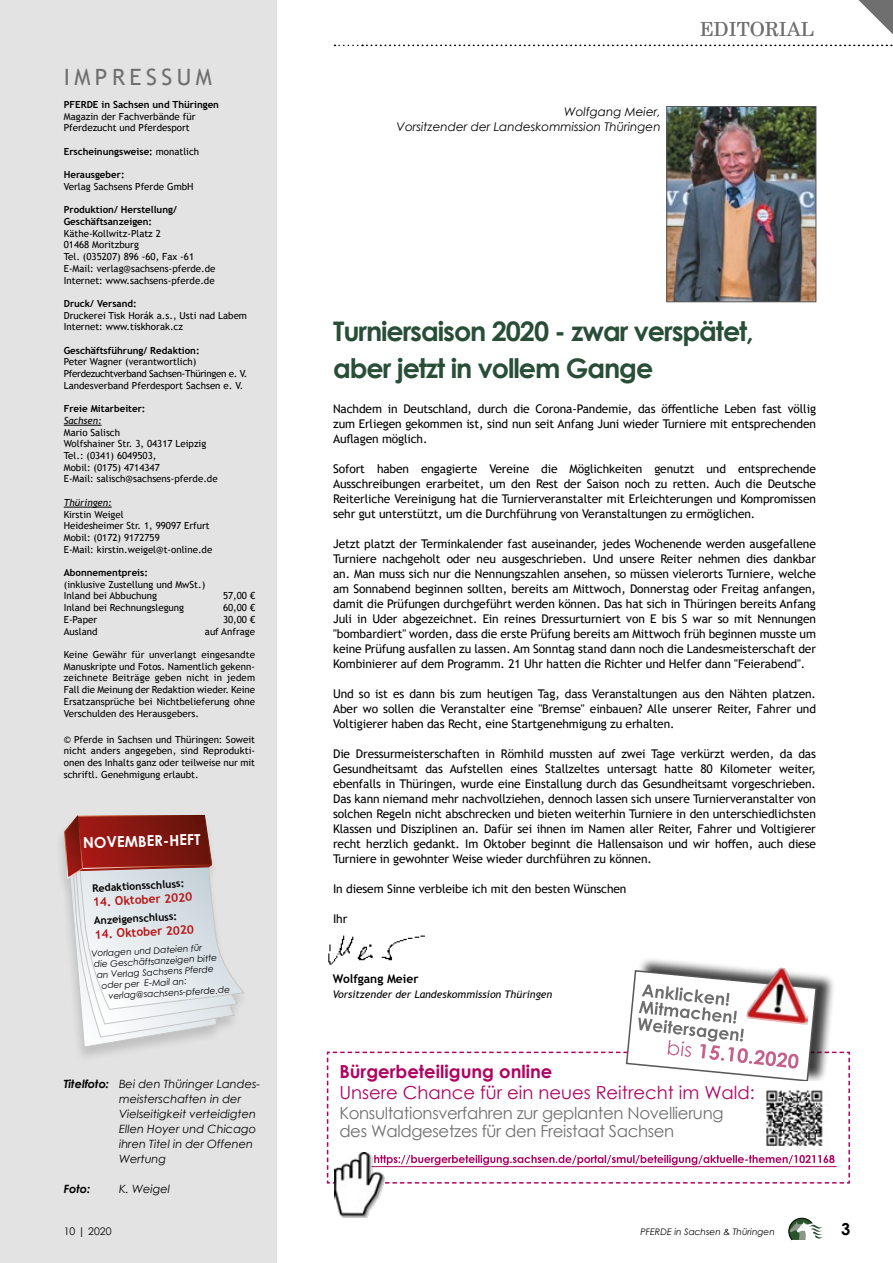
<style>
.page{position:relative;width:893px;height:1263px;background:#fff}
.page>*{position:absolute;margin:0;border:0;box-sizing:border-box;transform-origin:0 0}
.t1{font:700 27px/36.6px "Century Gothic";letter-spacing:-.04em;color:#294e38}
.t2{font:22.5px "Trebuchet MS";letter-spacing:.2em;color:#706f6f}
.t3{font:19.5px "Century";color:#706f6f}
.t4{font:18px "Century Gothic";color:#af0461}
.t5{font:700 18px "Century Gothic";color:#af0461}
.t6{font:16.5px/18px "Century Gothic";letter-spacing:-.02em;color:#706f6f}
.t7{font:700 16.5px "Century Gothic";color:#000}
.t8{font:700 15px "Century Gothic";color:#fff}
.t9{font:12px/15px "Trebuchet MS";letter-spacing:-.01em;color:#000;text-align:justify}
.t10{font:italic 12px/14.4px "Century Gothic";color:#000;text-align:right}
.t11{font:700 12px "Trebuchet MS";color:#b61615}
.t12{font:700 12px "Trebuchet MS";color:#000}
.t13{font:italic 11.4px/15px "Century Gothic";color:#000}
.t14{font:italic 700 11.4px "Century Gothic";color:#000}
.t15{font:italic 10.5px "Trebuchet MS";color:#000}
.t16{font:700 10.5px "Trebuchet MS";color:#000}
.t17{font:10.5px "Century Gothic";color:#000}
.t18{font:9.75px/11.7px "Trebuchet MS";color:#000}
.t19{font:700 9.75px/11.7px "Trebuchet MS";color:#000}
.t20{font:italic 9.75px "Trebuchet MS";color:#000}
.t21{font:italic 9px "Century Gothic";color:#000}
.s1{font-weight:400}
.s2{font-weight:700}
</style>
<div class="page">
<svg style="left:0;top:0;width:277px;height:1263px;background:#e0dede"></svg>
<hr style="left:64px;top:425px;width:38px;height:1px;background:#000">
<hr style="left:64px;top:507px;width:48px;height:1px;background:#000">
<svg style="left:335px;top:0;width:558px;height:47px"></svg>
<svg style="left:788px;top:1217px;width:35px;height:24px"></svg>
<div style="left:629px;top:956px;width:207px;height:127px;background:#000;opacity:.75"></div>
<img style="left:746px;top:964px;width:67px;height:5px">
<img style="left:335px;top:1183px;width:49px;height:35px">
<svg style="left:327px;top:969px;width:523px;height:214px"></svg>
<img style="left:758px;top:1082px;width:74px;height:72px">
<img style="left:668px;top:108px;width:146px;height:192px">
<div style="left:666px;top:106px;width:150px;height:196px;border:1px solid #575756"></div>
<img style="left:328px;top:935px;width:97px;height:30px">
<h2 class="t2" style="left:64px;top:62px;width:150px">IMPRESSUM</h2>
<p class="t19" style="left:64px;top:99px;width:157px">PFERDE in Sachsen und Thüringen</p>
<p class="t18" style="left:64px;top:110px;width:133px">Magazin der Fachverbände für<br>Pferdezucht und Pferdesport</p>
<p class="t19" style="left:64px;top:146px;width:137px">Erscheinungsweise: <span class="s1">monatlich</span></p>
<p class="t19" style="left:64px;top:169px;width:62px">Herausgeber:</p>
<p class="t18" style="left:64px;top:181px;width:131px">Verlag Sachsens Pferde GmbH</p>
<p class="t19" style="left:64px;top:204px;width:115px">Produktion/ Herstellung/<br>Geschäftsanzeigen:</p>
<p class="t18" style="left:64px;top:227px;width:153px">Käthe-Kollwitz-Platz 2<br>01468 Moritzburg<br>Tel. (035207) 896 -60, Fax -61<br>E-Mail: verlag@sachsens-pferde.de<br>Internet: www.sachsens-pferde.de</p>
<p class="t19" style="left:64px;top:298px;width:74px">Druck/ Versand:</p>
<p class="t18" style="left:64px;top:309px;width:185px">Druckerei Tisk Horák a.s., Usti nad Labem<br>Internet: www.tiskhorak.cz</p>
<p class="t19" style="left:64px;top:344px;width:137px">Geschäftsführung/ Redaktion:</p>
<p class="t18" style="left:64px;top:356px;width:185px">Peter Wagner (verantwortlich)<br>Pferdezuchtverband Sachsen-Thüringen e. V.<br>Landesverband Pferdesport Sachsen e. V.</p>
<p class="t19" style="left:64px;top:403px;width:83px">Freie Mitarbeiter:</p>
<p class="t20" style="left:64px;top:415px;width:39px">Sachsen:</p>
<p class="t18" style="left:64px;top:426px;width:155px">Mario Salisch<br>Wolfshainer Str. 3, 04317 Leipzig<br>Tel.: (0341) 6049503,<br>Mobil: (0175) 4714347<br>E-Mail: salisch@sachsens-pferde.de</p>
<p class="t20" style="left:64px;top:496px;width:49px">Thüringen:</p>
<p class="t18" style="left:64px;top:508px;width:150px">Kirstin Weigel<br>Heidesheimer Str. 1, 99097 Erfurt<br>Mobil: (0172) 9172759<br>E-Mail: kirstin.weigel@t-online.de</p>
<p class="t19" style="left:64px;top:567px;width:86px">Abonnementpreis:</p>
<p class="t18" style="left:64px;top:578px;width:143px">(inklusive Zustellung und MwSt.)<br>Inland bei Abbuchung</p>
<p class="t18" style="left:223px;top:590px;width:34px">57,00 €</p>
<p class="t18" style="left:64px;top:602px;width:122px">Inland bei Rechnungslegung</p>
<p class="t18" style="left:223px;top:602px;width:34px">60,00 €</p>
<p class="t18" style="left:64px;top:613px;width:35px">E-Paper</p>
<p class="t18" style="left:223px;top:613px;width:34px">30,00 €</p>
<p class="t18" style="left:64px;top:625px;width:35px">Ausland</p>
<p class="t18" style="left:205px;top:625px;width:52px">auf Anfrage</p>
<p class="t18" style="left:64px;top:649px;width:193px;text-align:justify">Keine Gewähr für unverlangt eingesandte Manuskripte und Fotos. Namentlich gekenn&shy;zeichnete Beiträge geben nicht in jedem Fall die Meinung der Redaktion wieder. Keine Ersatzansprüche bei Nichtbelieferung ohne Verschulden des Herausgebers.</p>
<p class="t18" style="left:64px;top:733px;width:193px;text-align:justify">© Pferde in Sachsen und Thüringen: Soweit nicht anders angegeben, sind Reprodukti&shy;onen des Inhalts ganz oder teilweise nur mit schriftl. Genehmigung erlaubt.</p>
<p class="t8" style="left:83px;top:832px;width:119px;rotate:-2deg">NOVEMBER-HEFT</p>
<p class="t16" style="left:92px;top:881px;width:94px;rotate:-3deg">Redaktionsschluss:</p>
<p class="t11" style="left:93px;top:894px;width:101px;rotate:-3deg">14. Oktober 2020</p>
<p class="t16" style="left:94px;top:914px;width:85px;rotate:-3deg">Anzeigenschluss:</p>
<p class="t11" style="left:94px;top:927px;width:101px;rotate:-3deg">14. Oktober 2020</p>
<p class="t21" style="left:91px;top:947px;width:112px;rotate:-3deg">Vorlagen und Dateien für</p>
<p class="t21" style="left:94px;top:958px;width:125px;rotate:-3deg">die Geschäftsanzeigen bitte</p>
<p class="t21" style="left:96px;top:969px;width:118px;rotate:-3deg">an Verlag Sachsens Pferde</p>
<p class="t21" style="left:101px;top:979px;width:87px;rotate:-3deg">oder per E-Mail an:</p>
<p class="t21" style="left:108px;top:990px;width:123px;rotate:-3deg">verlag@sachsens-pferde.de</p>
<p class="t13" style="left:119px;top:1076px;width:143px;text-indent:-55px"><span class="s2">Titelfoto:</span> Bei den Thüringer Landes&shy;meisterschaften in der<br>Vielseitigkeit verteidigten<br>Ellen Hoyer und Chicago ihren Titel in der Offenen<br>Wertung</p>
<p class="t14" style="left:64px;top:1180px;width:28px">Foto:</p>
<p class="t13" style="left:119px;top:1181px;width:53px">K. Weigel</p>
<p class="t10" style="left:397px;top:105px;width:266px">Wolfgang Meier,<br>Vorsitzender der Landeskommission Thüringen</p>
<h3 class="t3" style="left:699px;top:12px;width:116px">EDITORIAL</h3>
<h1 class="t1" style="left:333px;top:311px;width:422px">Turniersaison 2020 - zwar verspätet, aber jetzt in vollem Gange</h1>
<p class="t9" style="left:333px;top:401px;width:484px">Nachdem in Deutschland, durch die Corona-Pandemie, das öffentliche Leben fast völlig zum Erliegen gekommen ist, sind nun seit Anfang Juni wieder Turniere mit entsprechenden Auflagen möglich.</p>
<p class="t9" style="left:333px;top:461px;width:484px">Sofort haben engagierte Vereine die Möglichkeiten genutzt und entsprechende Ausschreibungen erarbeitet, um den Rest der Saison noch zu retten. Auch die Deutsche Reiterliche Vereinigung hat die Turnierveranstalter mit Erleichterungen und Kompromissen sehr gut unterstützt, um die Durchführung von Veranstaltungen zu ermöglichen.</p>
<p class="t9" style="left:333px;top:536px;width:484px">Jetzt platzt der Terminkalender fast auseinander, jedes Wochenende werden ausgefallene Turniere nachgeholt oder neu ausgeschrieben. Und unsere Reiter nehmen dies dankbar an. Man muss sich nur die Nennungszahlen ansehen, so müssen vielerorts Turniere, welche am Sonnabend beginnen sollten, bereits am Mittwoch, Donnerstag oder Freitag anfangen, damit die Prüfungen durchgeführt werden können. Das hat sich in Thüringen bereits Anfang Juli in Uder abgezeichnet. Ein reines Dressurturniert von E bis S war so mit Nennungen "bombardiert" worden, dass die erste Prüfung bereits am Mittwoch früh beginnen musste um keine Prüfung ausfallen zu lassen. Am Sonntag stand dann noch die Landesmeisterschaft der Kombinierer auf dem Programm. 21 Uhr hatten die Richter und Helfer dann "Feierabend".</p>
<p class="t9" style="left:333px;top:686px;width:484px">Und so ist es dann bis zum heutigen Tag, dass Veranstaltungen aus den Nähten platzen.<br>Aber wo sollen die Veranstalter eine "Bremse" einbauen? Alle unserer Reiter, Fahrer und Voltigierer haben das Recht, eine Startgenehmigung zu erhalten.</p>
<p class="t9" style="left:333px;top:746px;width:484px">Die Dressurmeisterschaften in Römhild mussten auf zwei Tage verkürzt werden, da das Gesundheitsamt das Aufstellen eines Stallzeltes untersagt hatte 80 Kilometer weiter, ebenfalls in Thüringen, wurde eine Einstallung durch das Gesundheitsamt vorgeschrieben.<br>Das kann niemand mehr nachvollziehen, dennoch lassen sich unsere Turnierveranstalter von solchen Regeln nicht abschrecken und bieten weiterhin Turniere in den unterschiedlichsten Klassen und Disziplinen an. Dafür sei ihnen im Namen aller Reiter, Fahrer und Voltigierer recht herzlich gedankt. Im Oktober beginnt die Hallensaison und wir hoffen, auch diese Turniere in gewohnter Weise wieder durchführen zu können.</p>
<p class="t9" style="left:333px;top:881px;width:295px">In diesem Sinne verbleibe ich mit den besten Wünschen</p>
<p class="t9" style="left:333px;top:911px;width:16px">Ihr</p>
<p class="t12" style="left:333px;top:971px;width:87px">Wolfgang Meier</p>
<p class="t15" style="left:333px;top:988px;width:221px">Vorsitzender der Landeskommission Thüringen</p>
<h3 class="t5" style="left:339px;top:1057px;width:215px">Bürgerbeteiligung online</h3>
<h3 class="t4" style="left:339px;top:1080px;width:417px">Unsere Chance für ein neues Reitrecht im Wald:</h3>
<h3 class="t6" style="left:339px;top:1103px;width:386px">Konsultationsverfahren zur geplanten Novellierung des Waldgesetzes für den Freistaat Sachsen</h3>
<p class="t17" style="left:64px;top:1224px;width:49px">10 | 2020</p>
<p class="t21" style="left:640px;top:1225px;width:136px">PFERDE in Sachsen &amp; Thüringen</p>
<h3 class="t7" style="left:841px;top:1216px;width:11px">3</h3>
</div>
